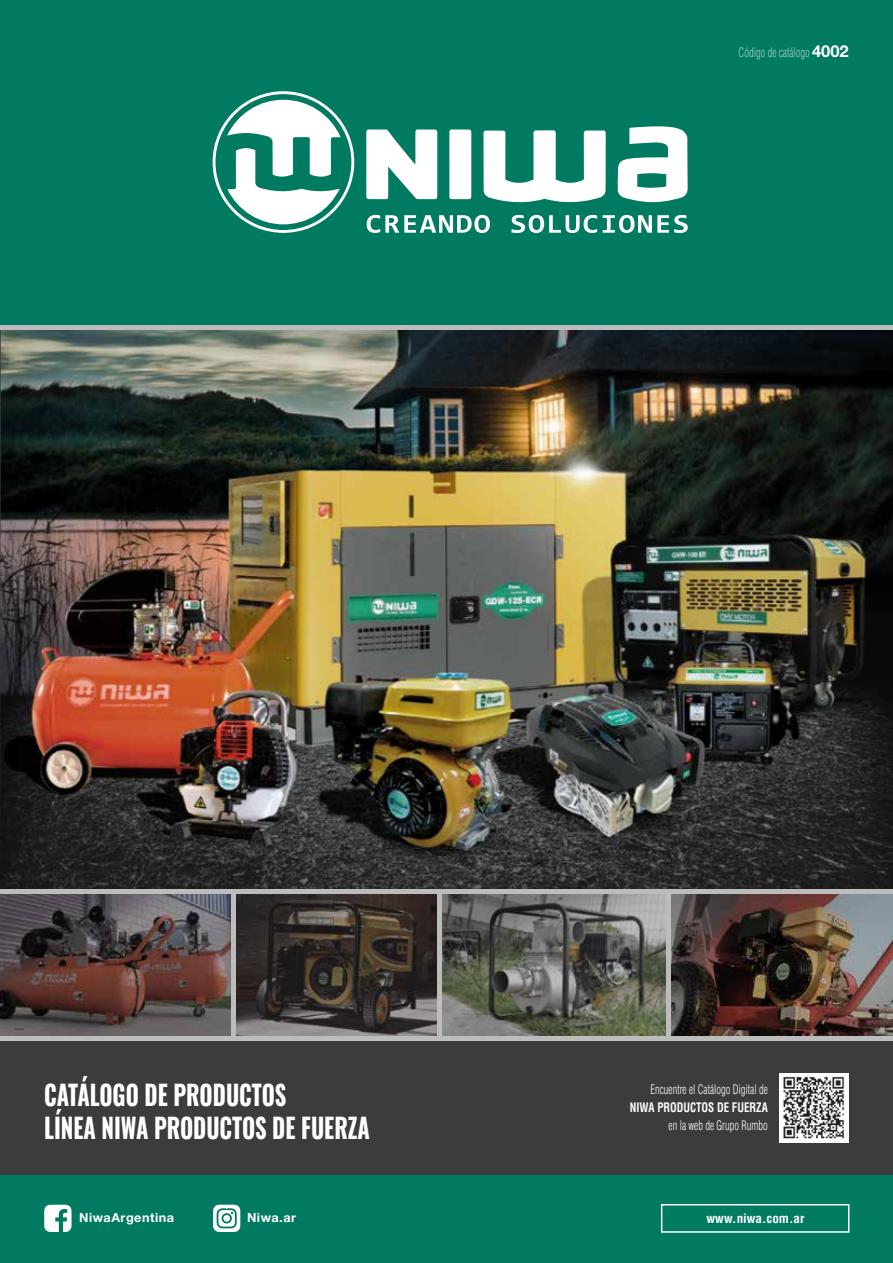
<style>
.page{position:relative;width:893px;height:1263px;background:#fff}
.page>*{position:absolute;margin:0;border:0;box-sizing:border-box;transform-origin:0 0}
.t1{font:700 27.45px/33px "Oswald";color:#fff;scale:.82 1}
.t2{font:300 condensed 12.75px "Helvetica";color:#fff;scale:.82 1}
.t3{font:700 condensed 12.75px "Helvetica";color:#fff;scale:.85 1}
.t4{font:700 12.75px "Helvetica Neue";letter-spacing:.04em;color:#fff}
.t5{font:300 condensed 12.75px "Helvetica";color:#a6d0c8;scale:.82 1}
.t6{font:700 condensed 12.6px "Helvetica";color:#fff;scale:1.04 1}
.s1{font-family:"Helvetica Neue";font-weight:700;font-stretch:normal;font-size:16.5px;color:#fff}
</style>
<div class="page">
<div style="left:0;top:1174px;width:893px;height:89px;background:#007a61"></div>
<img style="left:0;top:329px;width:893px;height:707px">
<div style="left:0;top:0;width:893px;height:325px;background:#007a61"></div>
<div style="left:0;top:1041px;width:893px;height:133px;background:#3c3c3b"></div>
<img style="left:0;top:894px;width:872px;height:142px">
<svg style="left:236px;top:894px;width:201px;height:142px;background:#3c3633"></svg>
<div style="left:661px;top:1204px;width:188px;height:29px;border:2px solid #fff"></div>
<svg style="left:44px;top:1205px;width:28px;height:27px"></svg>
<svg style="left:213px;top:1205px;width:27px;height:27px"></svg>
<div style="left:223px;top:1215px;width:7px;height:7px;background:#fff;border-radius:50%"></div>
<hr style="left:0;top:890px;width:893px;height:4px;background:#bcbcbc">
<div style="left:0;top:1036px;width:893px;height:5px;background:#bcbcbc"></div>
<hr style="left:0;top:325px;width:893px;height:4px;background:#bcbcbc">
<div style="left:779px;top:1073px;width:70px;height:69px;background:#fff"></div>
<img style="left:783px;top:1076px;width:62px;height:63px">
<hr style="left:437px;top:890px;width:4px;height:151px;background:#bcbcbc">
<div style="left:231px;top:890px;width:5px;height:151px;background:#bcbcbc"></div>
<hr style="left:666px;top:890px;width:4px;height:151px;background:#bcbcbc">
<svg style="left:618px;top:126px;width:70px;height:76px"></svg>
<svg style="left:483px;top:130px;width:123px;height:73px"></svg>
<div style="left:449px;top:129px;width:22px;height:70px;background:#fff"></div>
<svg style="left:366px;top:129px;width:71px;height:70px"></svg>
<svg style="left:213px;top:91px;width:141px;height:142px"></svg>
<svg style="left:367px;top:215px;width:123px;height:18px"></svg>
<svg style="left:511px;top:215px;width:86px;height:18px"></svg>
<svg style="left:603px;top:215px;width:85px;height:18px"></svg>
<p class="t5" style="left:739px;top:44px;width:136px">Código de catálogo <span class="s1">4002</span></p>
<h1 class="t1" style="left:44px;top:1076px;width:399px">CATÁLOGO DE PRODUCTOS<br>LÍNEA NIWA PRODUCTOS DE FUERZA</h1>
<p class="t4" style="left:79px;top:1209px;width:97px">NiwaArgentina</p>
<p class="t4" style="left:247px;top:1209px;width:51px">Niwa.ar</p>
<p class="t2" style="left:651px;top:1081px;width:144px">Encuentre el Catálogo Digital de</p>
<p class="t3" style="left:630px;top:1099px;width:164px">NIWA PRODUCTOS DE FUERZA</p>
<p class="t2" style="left:669px;top:1117px;width:122px">en la web de Grupo Rumbo</p>
<p class="t6" style="left:707px;top:1210px;width:96px">www.niwa.com.ar</p>
</div>
